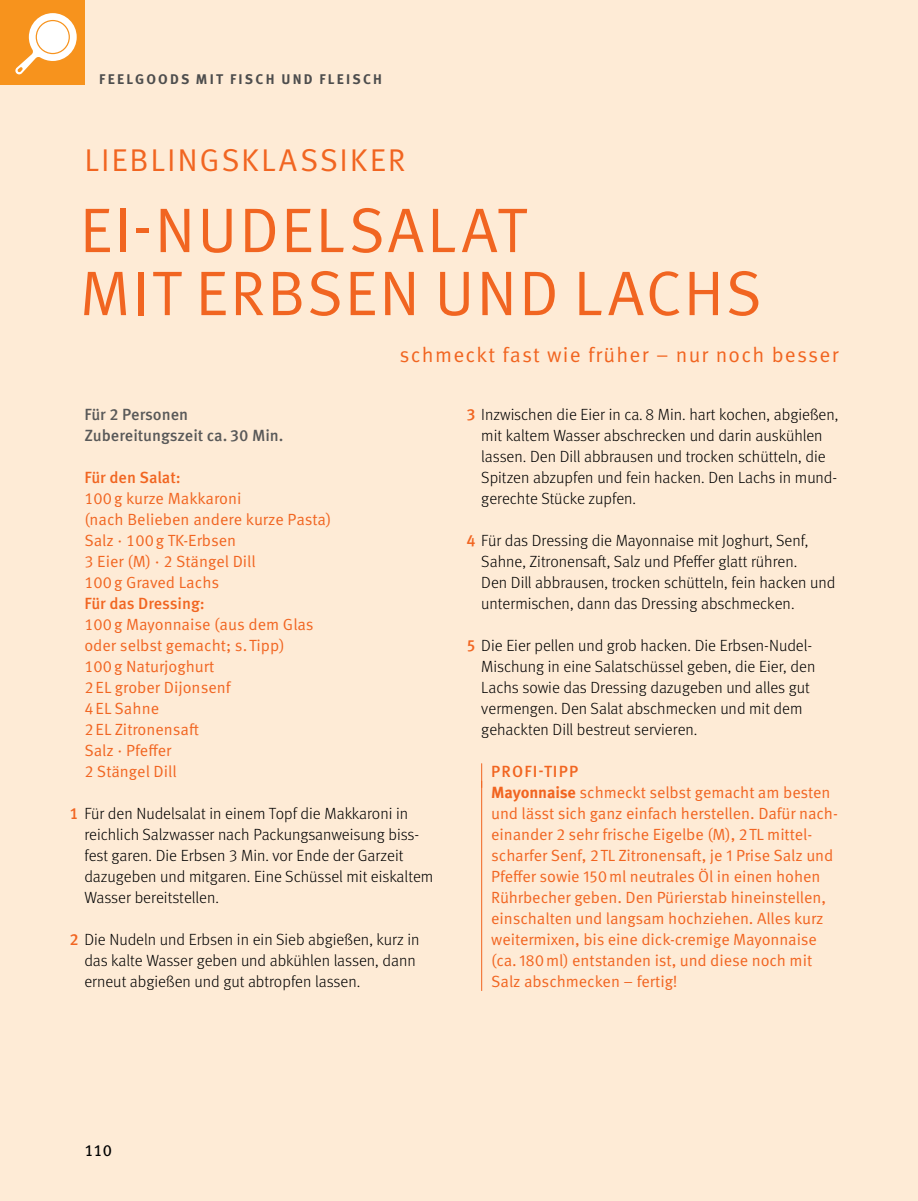
<style>
.page{position:relative;width:918px;height:1201px;background:#fff}
.page>*{position:absolute;margin:0;border:0;box-sizing:border-box;transform-origin:0 0}
.t1{font:63px/63px "Meta OT Norm";letter-spacing:.03em;color:#f16521}
.t2{font:31.5px "Meta OT Norm";letter-spacing:.055em;color:#f16521}
.t3{font:21px "Meta OT Norm";letter-spacing:.06em;color:#f16521}
.t4{font:300 16.1px/21px "Meta OT";color:#000}
.t5{font:16.1px/21px "Meta OT Norm";letter-spacing:-.005em;color:#f16521}
.t6{font:500 16.1px/21px "Meta OT";color:#595959}
.t7{font:500 16.1px "Meta OT";letter-spacing:-.005em;color:#f16521}
.t8{font:16.1px "Meta OT";color:#000}
.t9{font:700 14px "Meta OT";letter-spacing:.16em;color:#4d4d4d}
.s1{font-weight:500;color:#f16521}
.s2{font-family:"Meta OT";font-weight:700}
</style>
<div class="page">
<div style="left:0;top:0;width:918px;height:1200px;background:#feebd6"></div>
<div style="left:0;top:0;width:84px;height:84px;background:#f7931d"></div>
<svg style="left:15px;top:13px;width:62px;height:61px"></svg>
<svg style="left:481px;top:763px;width:1px;height:17px"></svg>
<hr style="left:481px;top:780px;width:1px;height:210px;background:#f16521">
<p class="t9" style="left:99px;top:74px;width:284px">FEELGOODS MIT FISCH UND FLEISCH</p>
<h2 class="t2" style="left:84px;top:145px;width:322px">LIEBLINGSKLASSIKER</h2>
<h1 class="t1" style="left:80px;top:201px;width:683px">EI-NUDELSALAT<br>MIT ERBSEN UND LACHS</h1>
<h3 class="t3" style="left:399px;top:345px;width:440px">schmeckt fast wie früher – nur noch besser</h3>
<p class="t6" style="left:84px;top:405px;width:201px">Für 2 Personen<br>Zubereitungszeit ca. 30 Min.</p>
<p class="t7" style="left:84px;top:471px;width:98px">Für den Salat:</p>
<p class="t5" style="left:84px;top:488px;width:249px">100 g kurze Makkaroni<br>(nach Belieben andere kurze Pasta)<br>Salz · 100 g TK-Erbsen<br>3 Eier (M) · 2 Stängel Dill<br>100 g Graved Lachs</p>
<p class="t7" style="left:84px;top:597px;width:122px">Für das Dressing:</p>
<p class="t5" style="left:84px;top:614px;width:231px">100 g Mayonnaise (aus dem Glas oder selbst gemacht; s. Tipp)<br>100 g Naturjoghurt<br>2 EL grober Dijonsenf<br>4 EL Sahne<br>2 EL Zitronensaft<br>Salz · Pfeffer<br>2 Stängel Dill</p>
<p class="t4" style="left:84px;top:804px;width:350px;text-indent:-15px"><span class="s1">1</span> Für den Nudelsalat in einem Topf die Makkaroni in reichlich Salzwasser nach Packungsanweisung biss&shy;fest garen. Die Erbsen 3 Min. vor Ende der Garzeit dazugeben und mitgaren. Eine Schüssel mit eiskaltem Wasser bereitstellen.</p>
<p class="t4" style="left:84px;top:930px;width:337px;text-indent:-15px"><span class="s1">2</span> Die Nudeln und Erbsen in ein Sieb abgießen, kurz in das kalte Wasser geben und abkühlen lassen, dann erneut abgießen und gut abtropfen lassen.</p>
<p class="t4" style="left:481px;top:405px;width:359px;text-indent:-15px"><span class="s1">3</span> Inzwischen die Eier in ca. 8 Min. hart kochen, abgießen, mit kaltem Wasser abschrecken und darin auskühlen lassen. Den Dill abbrausen und trocken schütteln, die Spitzen abzupfen und fein hacken. Den Lachs in mund&shy;gerechte Stücke zupfen.</p>
<p class="t4" style="left:481px;top:531px;width:356px;text-indent:-15px"><span class="s1">4</span> Für das Dressing die Mayonnaise mit Joghurt, Senf, Sahne, Zitronensaft, Salz und Pfeffer glatt rühren.<br>Den Dill abbrausen, trocken schütteln, fein hacken und untermischen, dann das Dressing abschmecken.</p>
<p class="t4" style="left:481px;top:636px;width:335px;text-indent:-15px"><span class="s1">5</span> Die Eier pellen und grob hacken. Die Erbsen-Nudel-Mischung in eine Salatschüssel geben, die Eier, den Lachs sowie das Dressing dazugeben und alles gut vermengen. Den Salat abschmecken und mit dem gehack ten Dill bestreut servieren.</p>
<p class="t7" style="left:491px;top:765px;width:88px">PROFI-TIPP</p>
<p class="t5" style="left:491px;top:782px;width:348px"><span class="s2">Mayonnaise</span> schmeckt selbst gemacht am besten und lässt sich ganz einfach herstellen. Dafür nach&shy;einander 2 sehr frische Eigelbe (M), 2TL mittel&shy;scharfer Senf, 2TL Zitronensaft, je 1 Prise Salz und Pfeffer sowie 150ml neutrales Öl in einen hohen Rührbecher geben. Den Pürierstab hineinstellen, einschalten und langsam hochziehen. Alles kurz weitermixen, bis eine dick-cremige Mayonnaise (ca. 180ml) entstanden ist, und diese noch mit Salz abschmecken – fertig!</p>
<p class="t8" style="left:84px;top:1140px;width:29px">110</p>
</div>
